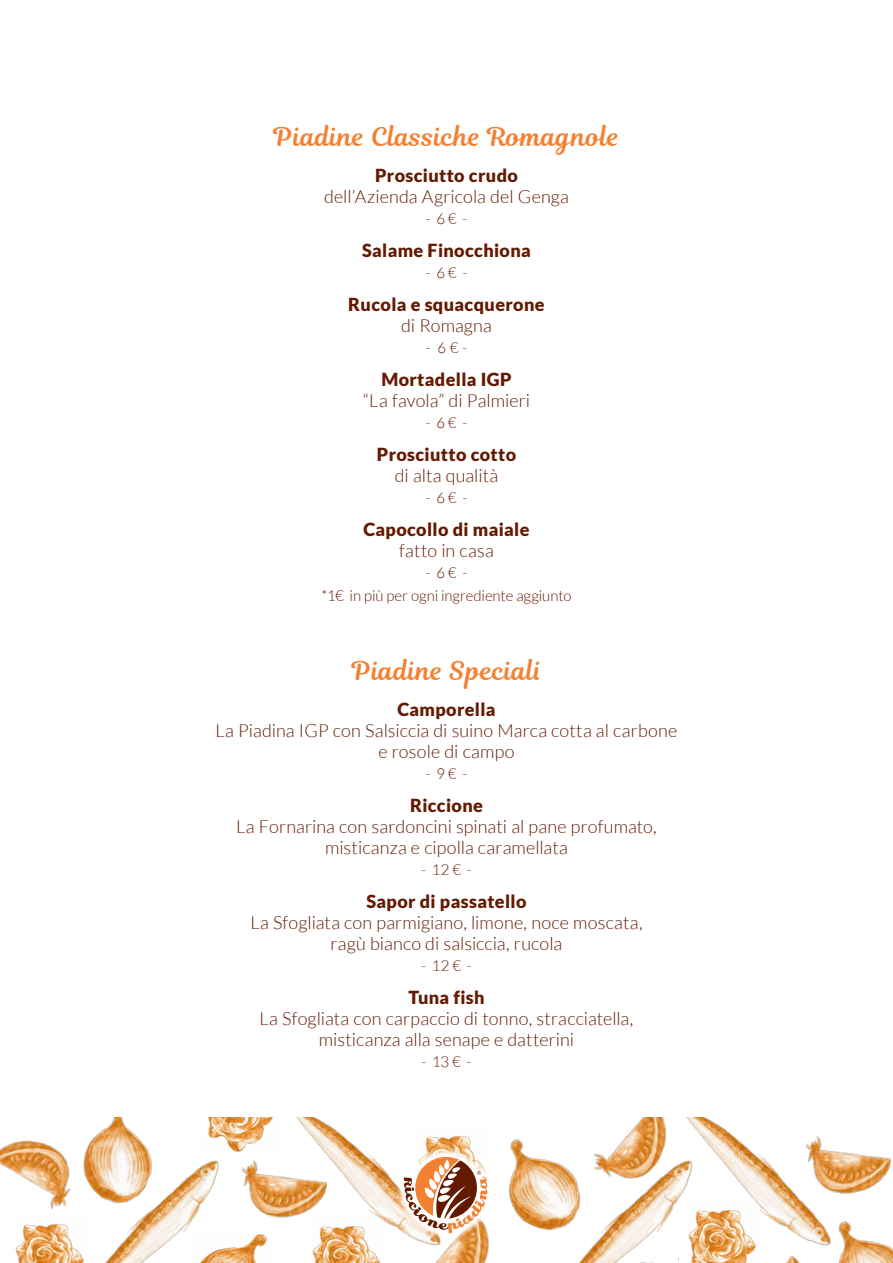
<style>
.page{position:relative;width:893px;height:1263px;background:#fff}
.page>*{position:absolute;margin:0;border:0;box-sizing:border-box;transform-origin:0 0}
.t1{font:25.5px "Magnolia Script";letter-spacing:.02em;color:#f48031}
.t2{font:300 18px/21px "Lato";letter-spacing:.005em;color:#641a00;text-align:center}
.t3{font:900 18px "Lato";letter-spacing:.02em;color:#641a00}
.t4{font:300 15px "Lato";letter-spacing:-.005em;color:#641a00}
</style>
<div class="page">
<img style="left:208px;top:1117px;width:33px;height:29px">
<img style="left:15px;top:1226px;width:13px;height:37px">
<img style="left:454px;top:1136px;width:17px;height:6px">
<img style="left:28px;top:1160px;width:191px;height:103px">
<img style="left:579px;top:1205px;width:52px;height:58px">
<img style="left:241px;top:1117px;width:213px;height:146px">
<img style="left:631px;top:1117px;width:184px;height:146px">
<img style="left:191px;top:1232px;width:79px;height:31px">
<img style="left:508px;top:1139px;width:93px;height:102px">
<img style="left:811px;top:1214px;width:82px;height:49px">
<img style="left:599px;top:1258px;width:79px;height:5px">
<img style="left:94px;top:1117px;width:84px;height:102px">
<img style="left:229px;top:1146px;width:103px;height:80px">
<img style="left:0;top:1137px;width:94px;height:89px">
<img style="left:793px;top:1122px;width:98px;height:80px">
<img style="left:398px;top:1199px;width:111px;height:64px">
<img style="left:714px;top:1239px;width:112px;height:24px">
<img style="left:575px;top:1117px;width:111px;height:85px">
<img style="left:390px;top:1142px;width:112px;height:105px">
<svg style="left:404px;top:1157px;width:84px;height:76px"></svg>
<p class="t1" style="left:274px;top:119px;width:347px">Piadine Classiche Romagnole</p>
<p class="t3" style="left:375px;top:165px;width:144px">Prosciutto crudo</p>
<p class="t2" style="left:324px;top:186px;width:246px">dell’Azienda Agricola del Genga</p>
<p class="t4" style="left:426px;top:211px;width:43px">- 6 € -</p>
<p class="t3" style="left:362px;top:240px;width:170px">Salame Finocchiona</p>
<p class="t4" style="left:426px;top:265px;width:43px">- 6 € -</p>
<p class="t3" style="left:348px;top:294px;width:198px">Rucola e squacquerone</p>
<p class="t2" style="left:401px;top:315px;width:92px">di Romagna</p>
<p class="t4" style="left:426px;top:340px;width:43px">- 6 € -</p>
<p class="t3" style="left:381px;top:369px;width:132px">Mortadella IGP</p>
<p class="t2" style="left:363px;top:390px;width:169px">“La favola” di Palmieri</p>
<p class="t4" style="left:426px;top:415px;width:43px">- 6 € -</p>
<p class="t3" style="left:377px;top:444px;width:141px">Prosciutto cotto</p>
<p class="t2" style="left:395px;top:465px;width:105px">di alta qualità</p>
<p class="t4" style="left:426px;top:490px;width:43px">- 6 € -</p>
<p class="t3" style="left:363px;top:519px;width:168px">Capocollo di maiale</p>
<p class="t2" style="left:399px;top:540px;width:96px">fatto in casa</p>
<p class="t4" style="left:426px;top:565px;width:43px">- 6 € -</p>
<p class="t4" style="left:321px;top:587px;width:252px">*1€ in più per ogni ingrediente aggiunto</p>
<p class="t1" style="left:352px;top:653px;width:191px">Piadine Speciali</p>
<p class="t3" style="left:397px;top:699px;width:100px">Camporella</p>
<p class="t2" style="left:216px;top:720px;width:463px">La Piadina IGP con Salsiccia di suino Marca cotta al carbone</p>
<p class="t2" style="left:378px;top:741px;width:137px">e rosole di campo</p>
<p class="t4" style="left:426px;top:766px;width:43px">- 9 € -</p>
<p class="t3" style="left:410px;top:795px;width:74px">Riccione</p>
<p class="t2" style="left:236px;top:816px;width:422px">La Fornarina con sardoncini spinati al pane profumato,</p>
<p class="t2" style="left:325px;top:837px;width:244px">misticanza e cipolla caramellata</p>
<p class="t4" style="left:421px;top:862px;width:52px">- 12 € -</p>
<p class="t3" style="left:366px;top:891px;width:162px">Sapor di passatello</p>
<p class="t2" style="left:250px;top:912px;width:394px">La Sfogliata con parmigiano, limone, noce moscata,</p>
<p class="t2" style="left:331px;top:933px;width:233px">ragù bianco di salsiccia, rucola</p>
<p class="t4" style="left:421px;top:958px;width:52px">- 12 € -</p>
<p class="t3" style="left:408px;top:987px;width:78px">Tuna fish</p>
<p class="t2" style="left:260px;top:1008px;width:375px">La Sfogliata con carpaccio di tonno, stracciatella, misticanza alla senape e datterini</p>
<p class="t4" style="left:421px;top:1054px;width:52px">- 13 € -</p>
</div>
